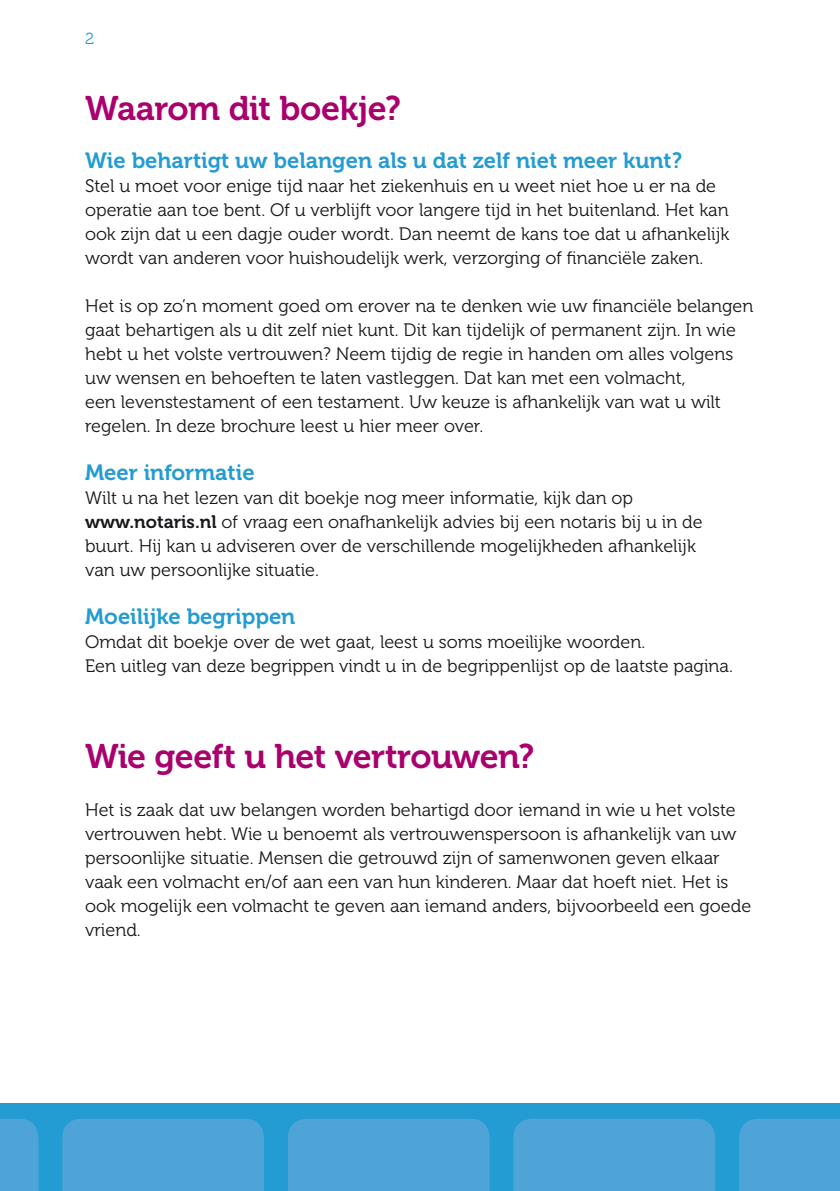
<style>
.page{position:relative;width:840px;height:1191px;background:#fff}
.page>*{position:absolute;margin:0;border:0;box-sizing:border-box;transform-origin:0 0}
.t1{font:34px "Museo 700";letter-spacing:-.015em;color:#a9006d}
.t2{font:22px "Museo 700";color:#239bd3}
.t3{font:18px/24px "Museo 300";color:#1a171c}
.t4{font:16px "Museo 300";color:#239bd3}
.s1{font-family:"Museo 700"}
</style>
<div class="page">
<div style="left:0;top:1103px;width:839px;height:88px;background:#239bd3"></div>
<div style="left:62px;top:1118px;width:202px;height:73px;background:#4ea4d7"></div>
<div style="left:739px;top:1118px;width:100px;height:73px;background:#4ea4d7"></div>
<div style="left:0;top:1118px;width:38px;height:73px;background:#4ea4d7"></div>
<div style="left:513px;top:1118px;width:201px;height:73px;background:#4ea4d7"></div>
<div style="left:288px;top:1118px;width:201px;height:73px;background:#4ea4d7"></div>
<p class="t4" style="left:85px;top:30px;width:11px">2</p>
<h1 class="t1" style="left:85px;top:89px;width:317px">Waarom dit boekje?</h1>
<p class="t2" style="left:85px;top:148px;width:598px">Wie behartigt uw belangen als u dat zelf niet meer kunt?</p>
<p class="t3" style="left:85px;top:174px;width:645px">Stel u moet voor enige tijd naar het ziekenhuis en u weet niet hoe u er na de operatie aan toe bent. Of u verblijft voor langere tijd in het buitenland. Het kan ook zijn dat u een dagje ouder wordt. Dan neemt de kans toe dat u afhankelijk wordt van anderen voor huishoudelijk werk, verzorging of financiële zaken.</p>
<p class="t3" style="left:85px;top:294px;width:669px">Het is op zo’n moment goed om erover na te denken wie uw financiële belangen gaat behartigen als u dit zelf niet kunt. Dit kan tijdelijk of permanent zijn. In wie hebt u het volste vertrouwen? Neem tijdig de regie in handen om alles volgens uw wensen en behoeften te laten vastleggen. Dat kan met een volmacht,<br>een levenstestament of een testament. Uw keuze is afhankelijk van wat u wilt regelen. In deze brochure leest u hier meer over.</p>
<p class="t2" style="left:85px;top:460px;width:171px">Meer informatie</p>
<p class="t3" style="left:85px;top:486px;width:618px">Wilt u na het lezen van dit boekje nog meer informatie, kijk dan op <span class="s1">www.notaris.nl</span> of vraag een onafhankelijk advies bij een notaris bij u in de buurt. Hij kan u adviseren over de verschillende mogelijkheden afhankelijk van uw persoonlijke situatie.</p>
<p class="t2" style="left:85px;top:604px;width:212px">Moeilijke begrippen</p>
<p class="t3" style="left:85px;top:630px;width:649px">Omdat dit boekje over de wet gaat, leest u soms moeilijke woorden.<br>Een uitleg van deze begrippen vindt u in de begrippenlijst op de laatste pagina.</p>
<h1 class="t1" style="left:85px;top:737px;width:450px">Wie geeft u het vertrouwen?</h1>
<p class="t3" style="left:85px;top:798px;width:667px">Het is zaak dat uw belangen worden behartigd door iemand in wie u het volste vertrouwen hebt. Wie u benoemt als vertrouwenspersoon is afhankelijk van uw persoonlijke situatie. Mensen die getrouwd zijn of samenwonen geven elkaar vaak een volmacht en/of aan een van hun kinderen. Maar dat hoeft niet. Het is ook mogelijk een volmacht te geven aan iemand anders, bijvoorbeeld een goede vriend.</p>
</div>
